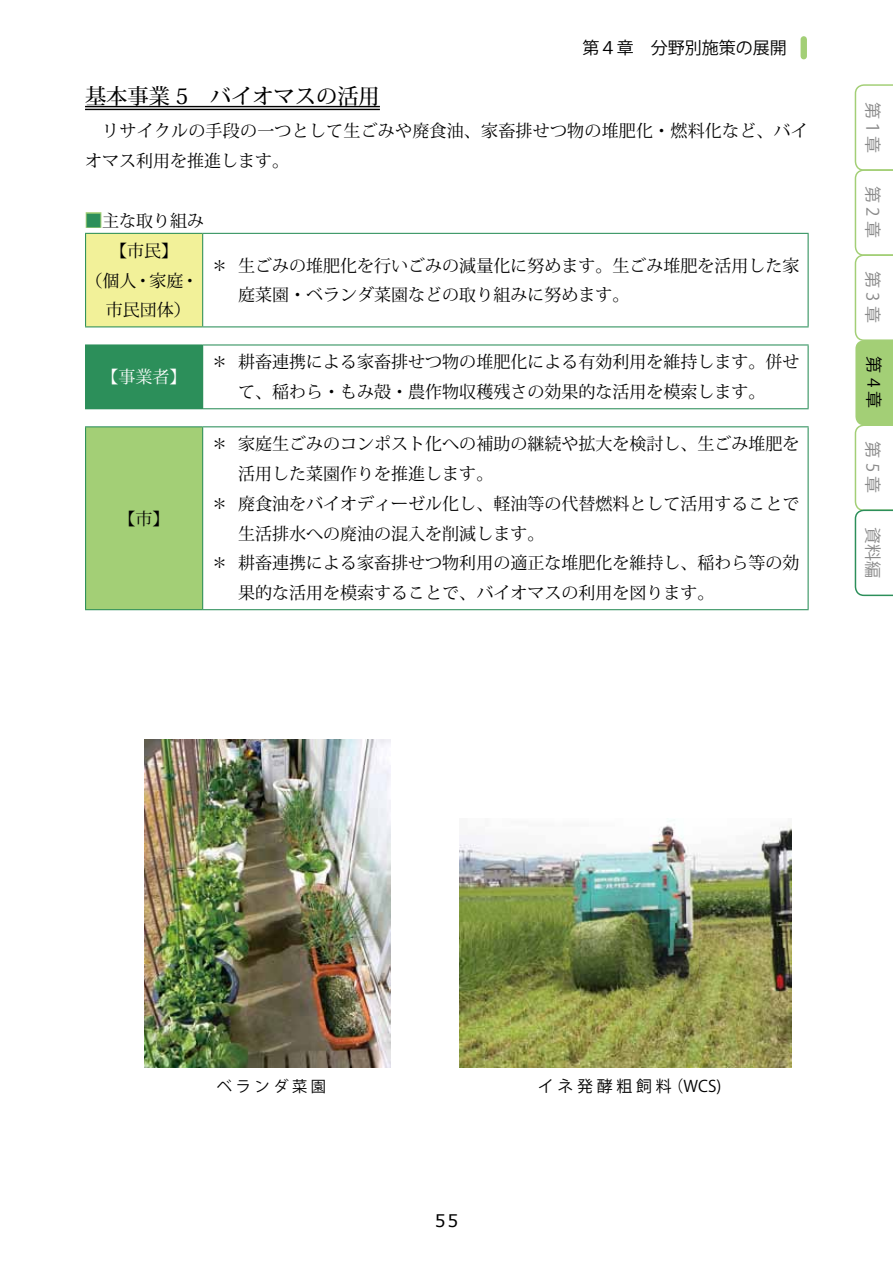
<style>
.page{position:relative;width:893px;height:1263px;background:#fff}
.page>*{position:absolute;margin:0;border:0;box-sizing:border-box;transform-origin:0 0}
.t1{font:500 21.3px "Koz Min Pro";color:#000}
.t2{font:16.95px/29.7px "Koz Min Pro";color:#000}
.t3{font:16.95px "Koz Go Pro";color:#000}
.t4{font:16.95px "Koz Go Pro";letter-spacing:.25em;color:#898989}
.t5{font:16.95px "Koz Min Pro";color:#fff}
.t6{font:16.95px "Verdana";color:#000}
.t7{font:15.9px "Koz Go Pro";color:#000}
.t8{font:15.3px "Koz Go Pro";color:#000}
.s1{font-weight:500;color:#2c8f5a}
</style>
<div class="page">
<div style="left:801px;top:39px;width:6px;height:17px;background:#a3cf76"></div>
<svg style="left:855px;top:84px;width:38px;height:512px"></svg>
<hr style="left:85px;top:106px;width:295px;height:1px;background:#000">
<hr style="left:85px;top:109px;width:295px;height:1px;background:#000">
<div style="left:86px;top:212px;width:15px;height:16px;border:2px solid #a3cf76"></div>
<div style="left:86px;top:233px;width:117px;height:94px;background:#f2f199"></div>
<div style="left:86px;top:345px;width:117px;height:64px;background:#2c8f5a"></div>
<div style="left:86px;top:427px;width:117px;height:183px;background:#a3cf76"></div>
<hr style="left:85px;top:234px;width:1px;height:92px;background:#2c8f5a">
<hr style="left:85px;top:233px;width:118px;height:1px;background:#2c8f5a">
<hr style="left:203px;top:233px;width:606px;height:1px;background:#2c8f5a">
<hr style="left:808px;top:234px;width:1px;height:92px;background:#2c8f5a">
<hr style="left:85px;top:326px;width:118px;height:1px;background:#2c8f5a">
<hr style="left:203px;top:326px;width:606px;height:1px;background:#2c8f5a">
<hr style="left:85px;top:345px;width:1px;height:63px;background:#2c8f5a">
<hr style="left:808px;top:345px;width:1px;height:63px;background:#2c8f5a">
<hr style="left:85px;top:408px;width:118px;height:1px;background:#2c8f5a">
<hr style="left:203px;top:408px;width:606px;height:1px;background:#2c8f5a">
<hr style="left:85px;top:344px;width:118px;height:1px;background:#2c8f5a">
<hr style="left:203px;top:344px;width:606px;height:1px;background:#2c8f5a">
<hr style="left:85px;top:426px;width:118px;height:1px;background:#2c8f5a">
<hr style="left:85px;top:427px;width:1px;height:182px;background:#2c8f5a">
<hr style="left:203px;top:426px;width:606px;height:1px;background:#2c8f5a">
<hr style="left:808px;top:427px;width:1px;height:182px;background:#2c8f5a">
<hr style="left:85px;top:609px;width:118px;height:1px;background:#2c8f5a">
<hr style="left:203px;top:609px;width:606px;height:1px;background:#2c8f5a">
<hr style="left:202px;top:234px;width:1px;height:92px;background:#2c8f5a">
<hr style="left:202px;top:427px;width:1px;height:182px;background:#2c8f5a">
<img style="left:145px;top:740px;width:245px;height:328px">
<img style="left:459px;top:819px;width:332px;height:249px">
<p class="t3" style="left:583px;top:37px;width:223px">第４章　分野別施策の展開　</p>
<p class="t1" style="left:85px;top:81px;width:296px">基本事業 5　バイオマスの活用</p>
<p class="t2" style="left:85px;top:116px;width:724px">　リサイクルの手段の一つとして生ごみや廃食油、家畜排せつ物の堆肥化・燃料化など、バイオマス利用を推進します。</p>
<p class="t2" style="left:85px;top:205px;width:121px;text-align:center"><span class="s1">■</span>主な取り組み【市民】<br>（個人・家庭・市民団体）</p>
<p class="t2" style="left:238px;top:250px;width:563px;text-indent:-27px">＊生ごみの堆肥化を行いごみの減量化に努めます。生ごみ堆肥を活用した家庭菜園・ベランダ菜園などの取り組みに努めます。</p>
<p class="t5" style="left:102px;top:365px;width:87px">【事業者】</p>
<p class="t2" style="left:119px;top:503px;width:53px">【市】</p>
<p class="t2" style="left:211px;top:347px;width:590px;text-align:center">＊耕畜連携による家畜排せつ物の堆肥化による有効利用を維持します。併せて、稲わら・もみ殻・農作物収穫残さの効果的な活用を模索します。</p>
<p class="t2" style="left:211px;top:429px;width:590px">＊家庭生ごみのコンポスト化への補助の継続や拡大を検討し、生ごみ堆肥を</p>
<p class="t2" style="left:238px;top:458px;width:257px">活用した菜園作りを推進します。</p>
<p class="t2" style="left:211px;top:488px;width:590px">＊廃食油をバイオディーゼル化し、軽油等の代替燃料として活用することで</p>
<p class="t2" style="left:238px;top:518px;width:308px">生活排水への廃油の混入を削減します。</p>
<p class="t2" style="left:211px;top:548px;width:590px">＊耕畜連携による家畜排せつ物利用の適正な堆肥化を維持し、稲わら等の効</p>
<p class="t2" style="left:238px;top:577px;width:478px">果的な活用を模索することで、バイオマスの利用を図ります。</p>
<p class="t4" style="left:884px;top:102px;width:53px;rotate:90deg">第１章</p>
<p class="t4" style="left:884px;top:186px;width:53px;rotate:90deg">第2章</p>
<p class="t4" style="left:884px;top:271px;width:53px;rotate:90deg">第3章</p>
<p class="t3" style="left:884px;top:356px;width:53px;rotate:90deg">第4章</p>
<p class="t4" style="left:884px;top:441px;width:53px;rotate:90deg">第5章</p>
<p class="t4" style="left:884px;top:527px;width:53px;rotate:90deg">資料編</p>
<p class="t8" style="left:217px;top:1077px;width:111px">ベ ラ ン ダ 菜 園</p>
<p class="t7" style="left:538px;top:1076px;width:185px">イ ネ 発 酵 粗 飼 料 （WCS)</p>
<p class="t6" style="left:435px;top:1209px;width:25px">55</p>
</div>
